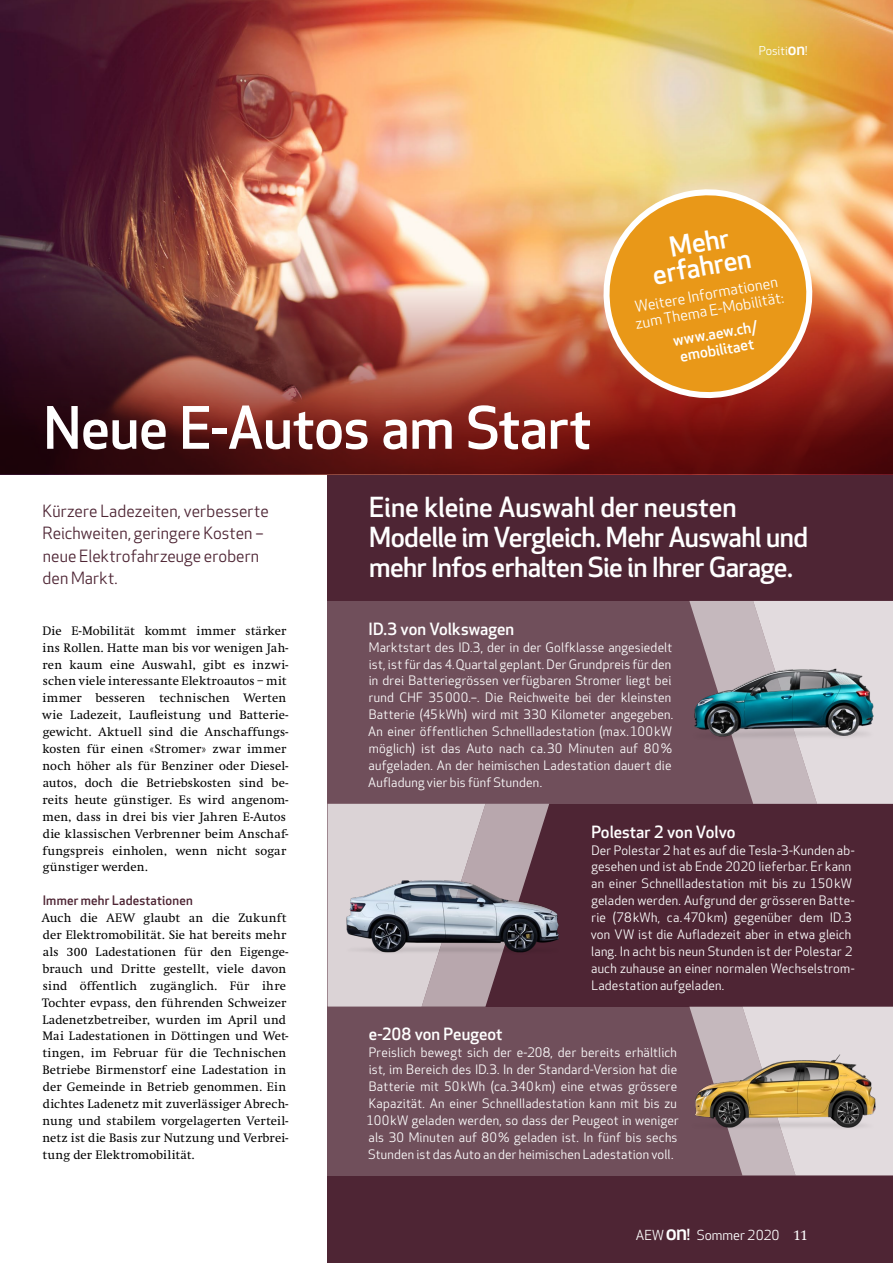
<style>
.page{position:relative;width:893px;height:1263px;background:#fff}
.page>*{position:absolute;margin:0;border:0;box-sizing:border-box;transform-origin:0 0}
.Titel_32{font:500 57px "Apex New";letter-spacing:-.01em;color:#fff}
.Titel_18{font:500 27px/30px "Apex New";letter-spacing:-.02em;color:#fff}
.Bubble_Titel{font:500 27px/24px "Apex New";color:#fff;text-align:center}
.Lead{font:16.5px/22.5px "Apex New";letter-spacing:.005em;color:#4e2534}
.Linkbox_Titel{font:500 16.5px "Apex New";color:#fff}
.Bubble_Text{font:15px/16.5px "Apex New";color:#fff}
.Bubble_Text-2{font:500 15px/16.5px "Apex New";color:#fff}
.AEW_Pagina_rechts{font:13.5px "Apex New";color:#fff}
.Lauftext{font:12.75px/17px "Apex New";letter-spacing:.015em;color:#fff}
.Lauftext-2{font:12.75px/17px "Swift EF";letter-spacing:.015em;color:#000}
.Lauftext_Untertitel{font:500 12.75px "Apex New";letter-spacing:.015em;color:#4e2534}
.AEW_Rubrik_rechts{font:12px "Apex New";color:#fff}
.s1{font-weight:500;font-size:16.5px}
.s2{font-weight:500;font-size:21px}
.s3{font-weight:500;font-size:15px}
.s4{font-family:"Swift EF";font-size:15px}
</style>
<div class="page">
<div style="left:327px;top:474px;width:566px;height:789px;background:#4e2534"></div>
<div style="left:327px;top:601px;width:566px;height:203px;background:#704f5b"></div>
<div style="left:327px;top:1007px;width:566px;height:168px;background:#704f5b"></div>
<img style="left:0;top:0;width:893px;height:474px">
<svg style="left:689px;top:601px;width:204px;height:203px"></svg>
<svg style="left:689px;top:1007px;width:204px;height:168px;background:#cabdc2"></svg>
<svg style="left:327px;top:804px;width:222px;height:203px;background:#b9aaaf"></svg>
<img style="left:689px;top:618px;width:195px;height:152px">
<img style="left:689px;top:1046px;width:204px;height:85px">
<img style="left:329px;top:838px;width:230px;height:124px">
<svg style="left:598px;top:184px;width:219px;height:219px;background:#e2993d"></svg>
<p class="AEW_Rubrik_rechts" style="left:759px;top:44px;width:50px">Positi<span class="s1">on</span>!</p>
<p class="Titel_32" style="left:44px;top:396px;width:549px">Neue E-Autos am Start</p>
<p class="Bubble_Titel" style="left:647px;top:240px;width:101px;rotate:-10deg">Mehr erfahren</p>
<p class="Bubble_Text" style="left:631px;top:300px;width:152px;rotate:-10deg">Weitere Informationen zum Thema E-Mobilität:</p>
<p class="Bubble_Text-2" style="left:672px;top:333px;width:87px;rotate:-10deg">www.aew.ch/ emobilitaet</p>
<p class="Lead" style="left:43px;top:500px;width:228px">Kürzere Ladezeiten, verbesserte<br>Reichweiten, geringere Kosten – neue Elektrofahrzeuge erobern den Markt.</p>
<p class="Lauftext-2" style="left:42px;top:622px;width:248px">Die E-Mobilität kommt immer stärker ins Rollen. Hatte man bis vor wenigen Jah&shy;ren kaum eine Auswahl, gibt es inzwi&shy;schen viele interessante Elektroautos – mit immer besseren technischen Werten wie Ladezeit, Laufleistung und Batterie&shy;gewicht. Aktuell sind die Anschaffungs&shy;kosten für einen «Stromer» zwar immer noch höher als für Benziner oder Diesel&shy;autos, doch die Betriebskosten sind be&shy;reits heute günstiger. Es wird angenom&shy;men, dass in drei bis vier Jahren E-Autos die klassischen Verbrenner beim Anschaf&shy;fungspreis einholen, wenn nicht sogar günstiger werden.</p>
<p class="Lauftext_Untertitel" style="left:43px;top:893px;width:151px">Immer mehr Ladestationen</p>
<p class="Lauftext-2" style="left:42px;top:910px;width:248px">Auch die AEW glaubt an die Zukunft der Elektromobilität. Sie hat bereits mehr als 300 Ladestationen für den Eigenge&shy;brauch und Dritte gestellt, viele davon sind öffentlich zugänglich. Für ihre Tochter evpass, den führenden Schweizer Ladenetzbetreiber, wurden im April und Mai Ladestationen in Döttingen und Wet&shy;tingen, im Februar für die Technischen Betriebe Birmenstorf eine Ladestation in der Gemeinde in Betrieb genommen. Ein dichtes Ladenetz mit zuverlässiger Abrech&shy;nung und stabilem vorgelagerten Verteil&shy;netz ist die Basis zur Nutzung und Verbrei&shy;tung der Elektromobilität.</p>
<p class="Titel_18" style="left:369px;top:493px;width:440px">Eine kleine Auswahl der neusten<br>Modelle im Vergleich. Mehr Auswahl und mehr Infos erhalten Sie in Ihrer Garage.</p>
<p class="Linkbox_Titel" style="left:369px;top:619px;width:147px">ID.3 von Volkswagen</p>
<p class="Lauftext" style="left:368px;top:639px;width:307px">Marktstart des ID.3, der in der Golfklasse angesiedelt ist, ist für das 4. Quartal geplant. Der Grundpreis für den in drei Batteriegrössen verfügbaren Stromer liegt bei rund CHF 35 000.–. Die Reichweite bei der kleinsten Batterie (45 kWh) wird mit 330 Kilometer angegeben.<br>An einer öffentlichen Schnellladestation (max. 100 kW möglich) ist das Auto nach ca. 30 Minuten auf 80 % aufgeladen. An der heimischen Ladestation dauert die Aufladung vier bis fünf Stunden.</p>
<p class="Linkbox_Titel" style="left:591px;top:822px;width:146px">Polestar 2 von Volvo</p>
<p class="Lauftext" style="left:591px;top:842px;width:265px">Der Polestar 2 hat es auf die Tesla-3-Kunden ab&shy;gesehen und ist ab Ende 2020 lieferbar. Er kann an einer Schnellladestation mit bis zu 150 kW geladen werden. Aufgrund der grösseren Batte&shy;rie (78 kWh, ca. 470 km) gegenüber dem ID.3 von VW ist die Aufladezeit aber in etwa gleich lang. In acht bis neun Stunden ist der Polestar 2 auch zuhause an einer normalen Wechselstrom-Ladestation aufgeladen.</p>
<p class="Linkbox_Titel" style="left:369px;top:1025px;width:135px">e-208 von Peugeot</p>
<p class="Lauftext" style="left:367px;top:1045px;width:314px">Preislich bewegt sich der e-208, der bereits erhältlich ist, im Bereich des ID.3. In der Standard-Version hat die Batterie mit 50 kWh (ca. 340 km) eine etwas grössere Kapazität. An einer Schnellladestation kann mit bis zu 100 kW geladen werden, so dass der Peugeot in weniger als 30 Minuten auf 80 % geladen ist. In fünf bis sechs Stunden ist das Auto an der heimischen Ladestation voll.</p>
<p class="AEW_Pagina_rechts" style="left:636px;top:1227px;width:173px">AEW <span class="s2">on</span><span class="s3">!</span> Sommer 2020 <span class="s4">11</span></p>
</div>
